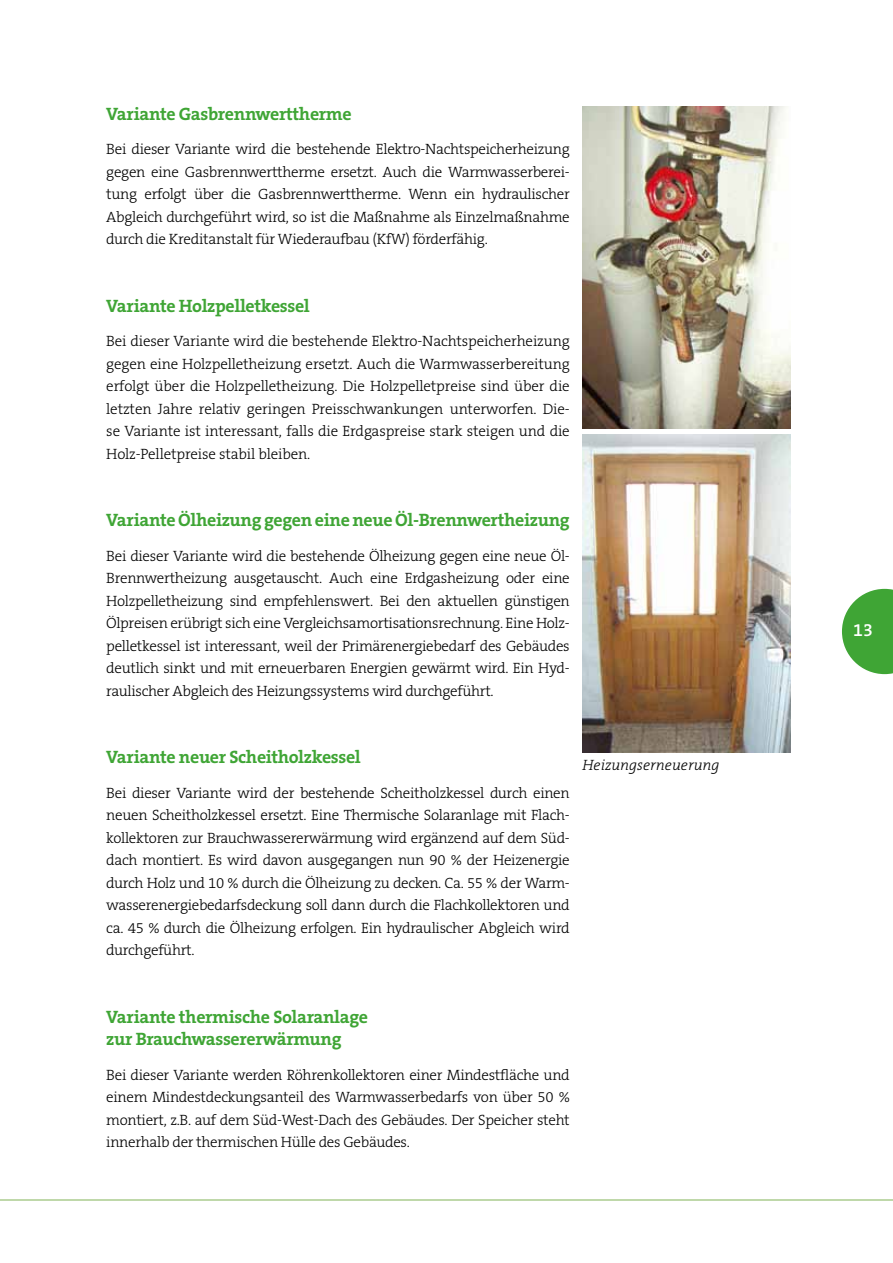
<style>
.page{position:relative;width:893px;height:1263px;background:#fff}
.page>*{position:absolute;margin:0;border:0;box-sizing:border-box;transform-origin:0 0}
.t1{font:700 18px/22.5px "The Serif B7";letter-spacing:-.02em;color:#3fa535}
.t2{font:600 18px "The Serif B6";color:#fff}
.t3{font:300 15px/22.5px "The Serif B3";letter-spacing:-.02em;color:#000;text-align:justify}
.t4{font:italic 300 15px "The Serif B3";color:#000}
</style>
<div class="page">
<svg style="left:842px;top:589px;width:51px;height:85px"></svg>
<hr style="left:0;top:1199px;width:893px;height:1px;background:#bfd8aa">
<img style="left:583px;top:434px;width:208px;height:319px">
<img style="left:583px;top:106px;width:208px;height:323px">
<p class="t1" style="left:106px;top:103px;width:247px">Variante Gasbrennwerttherme</p>
<p class="t3" style="left:106px;top:139px;width:465px">Bei dieser Variante wird die bestehende Elektro-Nachtspeicherheizung gegen eine Gasbrennwerttherme ersetzt. Auch die Warmwasserberei&shy;tung erfolgt über die Gasbrennwerttherme. Wenn ein hydraulischer Abgleich durchgeführt wird, so ist die Maßnahme als Einzelmaßnahme durch die Kreditanstalt für Wiederaufbau (KfW) förderfähig.</p>
<p class="t1" style="left:106px;top:295px;width:205px">Variante Holzpelletkessel</p>
<p class="t3" style="left:106px;top:331px;width:465px">Bei dieser Variante wird die bestehende Elektro-Nachtspeicherheizung gegen eine Holzpelletheizung ersetzt. Auch die Warmwasserbereitung erfolgt über die Holzpelletheizung. Die Holzpelletpreise sind über die letzten Jahre relativ geringen Preisschwankungen unterworfen. Die&shy;se Variante ist interessant, falls die Erdgaspreise stark steigen und die Holz-Pelletpreise stabil bleiben.</p>
<p class="t1" style="left:106px;top:510px;width:465px">Variante Ölheizung gegen eine neue Öl-Brennwertheizung</p>
<p class="t3" style="left:106px;top:545px;width:465px">Bei dieser Variante wird die bestehende Ölheizung gegen eine neue Öl-Brennwertheizung ausgetauscht. Auch eine Erdgasheizung oder eine Holzpelletheizung sind empfehlenswert. Bei den aktuellen günstigen Ölpreisen erübrigt sich eine Vergleichsamortisationsrechnung. Eine Holz&shy;pelletkessel ist interessant, weil der Primärenergiebedarf des Gebäudes deutlich sinkt und mit erneuerbaren Energien gewärmt wird. Ein Hyd&shy;raulischer Abgleich des Heizungssystems wird durchgeführt.</p>
<p class="t1" style="left:106px;top:747px;width:256px">Variante neuer Scheitholzkessel</p>
<p class="t3" style="left:106px;top:782px;width:465px">Bei dieser Variante wird der bestehende Scheitholzkessel durch einen neuen Scheitholzkessel ersetzt. Eine Thermische Solaranlage mit Flach&shy;kollektoren zur Brauchwassererwärmung wird ergänzend auf dem Süd&shy;dach montiert. Es wird davon ausgegangen nun 90 % der Heizenergie durch Holz und 10 % durch die Ölheizung zu decken. Ca. 55 % der Warm&shy;wasserenergiebedarfsdeckung soll dann durch die Flachkollektoren und ca. 45 % durch die Ölheizung erfolgen. Ein hydraulischer Abgleich wird durchgeführt.</p>
<p class="t4" style="left:583px;top:757px;width:139px">Heizungserneuerung</p>
<p class="t1" style="left:106px;top:1006px;width:263px">Variante thermische Solaranlage zur Brauchwassererwärmung</p>
<p class="t3" style="left:106px;top:1064px;width:465px">Bei dieser Variante werden Röhrenkollektoren einer Mindestfläche und einem Mindestdeckungsanteil des Warmwasserbedarfs von über 50 % montiert, z.B. auf dem Süd-West-Dach des Gebäudes. Der Speicher steht innerhalb der thermischen Hülle des Gebäudes.</p>
<p class="t2" style="left:853px;top:620px;width:21px">13</p>
</div>
